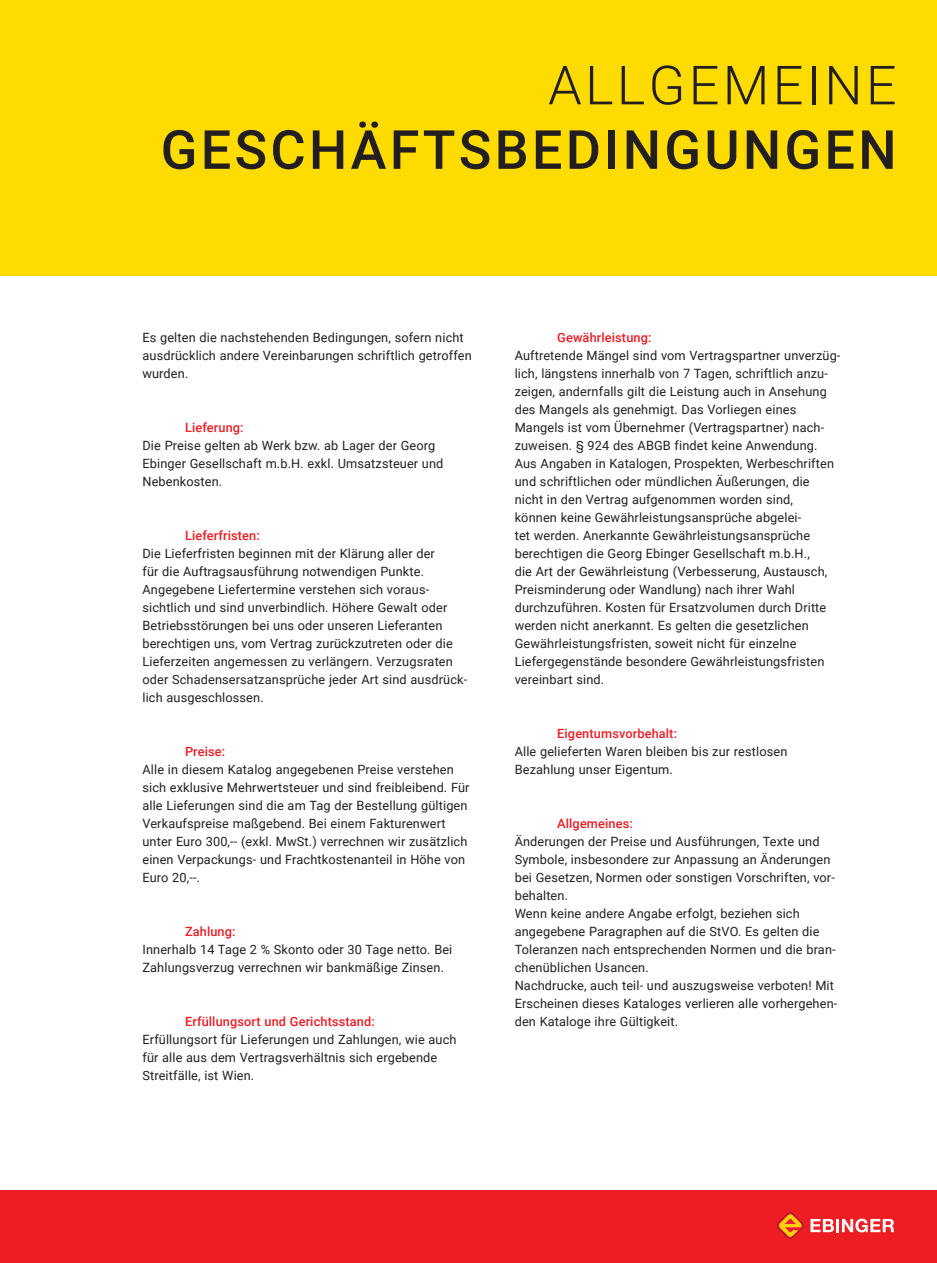
<style>
.page{position:relative;width:937px;height:1263px;background:#fff}
.page>*{position:absolute;margin:0;border:0;box-sizing:border-box;transform-origin:0 0}
.t1{font:500 54px "Roboto";letter-spacing:.06em;color:#231f20}
.t2{font:300 54px "Roboto";letter-spacing:.06em;color:#231f20}
.t3{font:12.75px/18px "Roboto";letter-spacing:.01em;color:#231f20}
.t4{font:500 12.75px "Roboto";letter-spacing:.01em;color:#ee1d23}
</style>
<div class="page">
<div style="left:0;top:0;width:936px;height:1199px;background:#ffdc01"></div>
<div style="left:0;top:276px;width:936px;height:930px;background:#fff"></div>
<div style="left:0;top:1191px;width:936px;height:72px;background:#ee1d23"></div>
<svg style="left:810px;top:1218px;width:84px;height:14px"></svg>
<svg style="left:777px;top:1212px;width:26px;height:26px"></svg>
<h1 class="t2" style="left:548px;top:47px;width:350px">ALLGEMEINE</h1>
<h1 class="t1" style="left:161px;top:112px;width:737px">GESCHÄFTSBEDINGUNGEN</h1>
<p class="t3" style="left:142px;top:328px;width:331px">Es gelten die nachstehenden Bedingungen, sofern nicht ausdrücklich andere Vereinbarungen schriftlich getroffen wurden.</p>
<p class="t4" style="left:185px;top:419px;width:60px">Lieferung:</p>
<p class="t3" style="left:142px;top:436px;width:302px">Die Preise gelten ab Werk bzw. ab Lager der Georg<br>Ebinger Gesellschaft m.b.H. exkl. Umsatzsteuer und<br>Nebenkosten.</p>
<p class="t4" style="left:185px;top:527px;width:76px">Lieferfristen:</p>
<p class="t3" style="left:142px;top:544px;width:326px">Die Lieferfristen beginnen mit der Klärung aller der<br>für die Auftragsausführung notwendigen Punkte.<br>Angegebene Liefertermine verstehen sich voraus&shy;sichtlich und sind unverbindlich. Höhere Gewalt oder Betriebsstörungen bei uns oder unseren Lieferanten berechtigen uns, vom Vertrag zurückzutreten oder die Lieferzeiten angemessen zu verlängern. Verzugsraten oder Schadensersatzansprüche jeder Art sind ausdrück&shy;lich ausgeschlossen.</p>
<p class="t4" style="left:185px;top:743px;width:42px">Preise:</p>
<p class="t3" style="left:142px;top:760px;width:328px">Alle in diesem Katalog angegebenen Preise verstehen sich exklusive Mehrwertsteuer und sind freibleibend. Für alle Lieferungen sind die am Tag der Bestellung gültigen Verkaufspreise maßgebend. Bei einem Fakturenwert unter Euro 300,-- (exkl. MwSt.) verrechnen wir zusätzlich einen Verpackungs- und Frachtkostenanteil in Höhe von Euro 20,--.</p>
<p class="t4" style="left:185px;top:923px;width:52px">Zahlung:</p>
<p class="t3" style="left:142px;top:940px;width:311px">Innerhalb 14 Tage 2 % Skonto oder 30 Tage netto. Bei<br>Zahlungsverzug verrechnen wir bankmäßige Zinsen.</p>
<p class="t4" style="left:185px;top:1013px;width:191px">Erfüllungsort und Gerichtsstand:</p>
<p class="t3" style="left:142px;top:1030px;width:315px">Erfüllungsort für Lieferungen und Zahlungen, wie auch für alle aus dem Vertragsverhältnis sich ergebende<br>Streitfälle, ist Wien.</p>
<p class="t4" style="left:557px;top:329px;width:96px">Gewährleistung:</p>
<p class="t3" style="left:514px;top:346px;width:327px">Auftretende Mängel sind vom Vertragspartner unverzüg&shy;lich, längstens innerhalb von 7 Tagen, schriftlich anzu&shy;zeigen, andernfalls gilt die Leistung auch in Ansehung des Mangels als genehmigt. Das Vorliegen eines Mangels ist vom Übernehmer (Vertragspartner) nach&shy;zuweisen. § 924 des ABGB findet keine Anwendung.<br>Aus Angaben in Katalogen, Prospekten, Werbeschriften und schriftlichen oder mündlichen Äußerungen, die nicht in den Vertrag aufgenommen worden sind,<br>können keine Gewährleistungsansprüche abgelei-<br>tet werden. Anerkannte Gewährleistungsansprüche berechtigen die Georg Ebinger Gesellschaft m.b.H.,<br>die Art der Gewährleistung (Verbesserung, Austausch, Preisminderung oder Wandlung) nach ihrer Wahl durchzuführen. Kosten für Ersatzvolumen durch Dritte werden nicht anerkannt. Es gelten die gesetzlichen Gewährleistungsfristen, soweit nicht für einzelne Liefergegenstände besondere Gewährleistungsfristen vereinbart sind.</p>
<p class="t4" style="left:557px;top:725px;width:121px">Eigentumsvorbehalt:</p>
<p class="t3" style="left:514px;top:742px;width:274px">Alle gelieferten Waren bleiben bis zur restlosen<br>Bezahlung unser Eigentum.</p>
<p class="t4" style="left:557px;top:815px;width:77px">Allgemeines:</p>
<p class="t3" style="left:514px;top:832px;width:324px">Änderungen der Preise und Ausführungen, Texte und Symbole, insbesondere zur Anpassung an Änderungen bei Gesetzen, Normen oder sonstigen Vorschriften, vor&shy;behalten.<br>Wenn keine andere Angabe erfolgt, beziehen sich angegebene Paragraphen auf die StVO. Es gelten die Toleranzen nach entsprechenden Normen und die bran&shy;chenüblichen Usancen.<br>Nachdrucke, auch teil- und auszugsweise verboten! Mit Erscheinen dieses Kataloges verlieren alle vorhergehen&shy;den Kataloge ihre Gültigkeit.</p>
</div>
